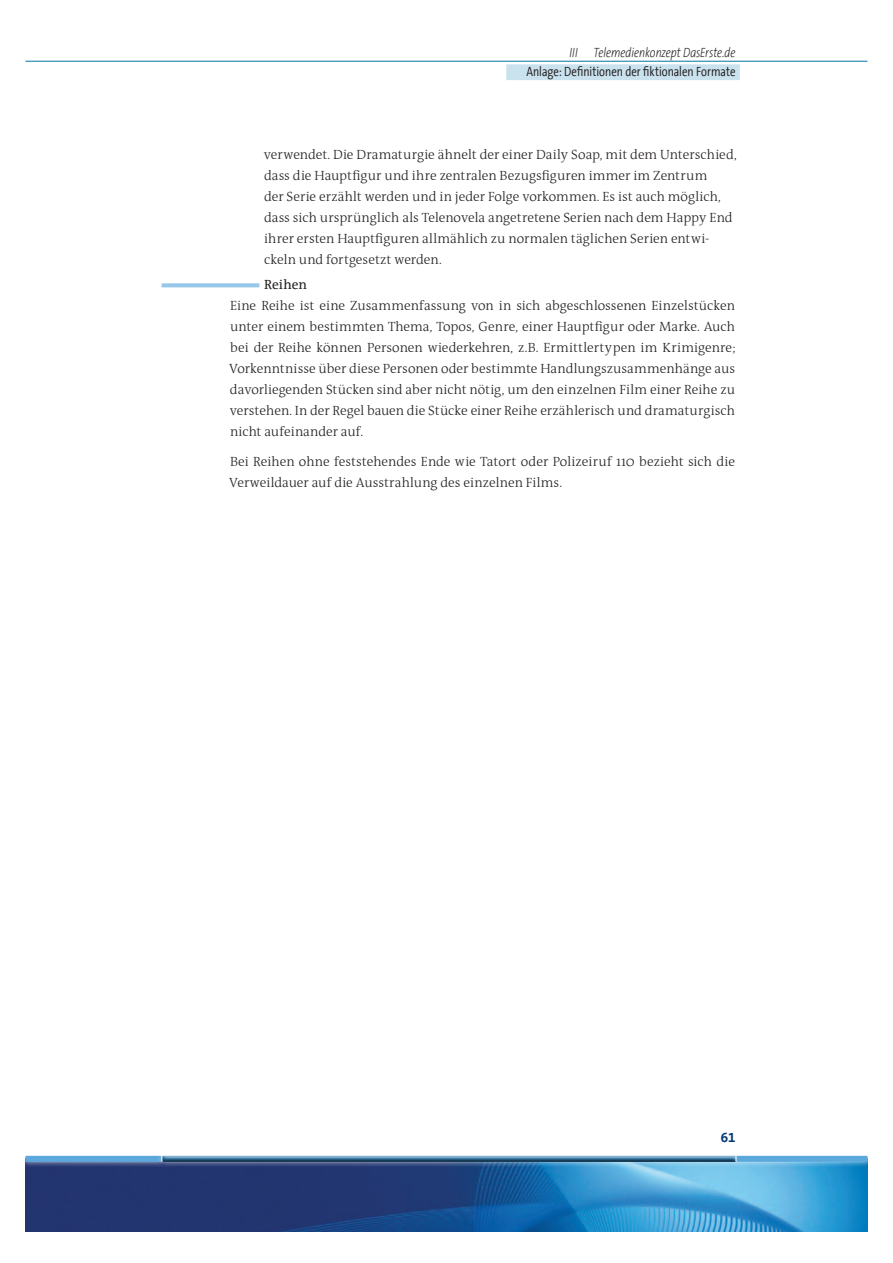
<style>
.page{position:relative;width:893px;height:1263px;background:#fff}
.page>*{position:absolute;margin:0;border:0;box-sizing:border-box;transform-origin:0 0}
.t1{font:300 13.5px/21px "The Antiqua B3";color:#231f20}
.t2{font:300 13.5px "The Sans Cd LF4";letter-spacing:.005em;color:#231f20}
.t3{font:italic 200 13.5px "The Sans Cd OF2 i";letter-spacing:-.005em;color:#231f20}
.t4{font:13.5px "The Antiqua B5";letter-spacing:.005em;color:#231f20}
.t5{font:13.5px "The Sans 7 Bold Expert";color:#013874}
</style>
<div class="page">
<img style="left:26px;top:1167px;width:841px;height:64px">
<div style="left:20px;top:1150px;width:147px;height:17px;background:#fff;opacity:.8"></div>
<div style="left:26px;top:1156px;width:136px;height:6px;background:#5ba8dc"></div>
<div style="left:157px;top:1150px;width:584px;height:17px;background:#fff;opacity:.8"></div>
<div style="left:730px;top:1150px;width:143px;height:17px;background:#fff;opacity:.8"></div>
<div style="left:736px;top:1156px;width:131px;height:6px;background:#5ba8dc"></div>
<hr style="left:26px;top:61px;width:841px;height:1px;background:#0076a3">
<div style="left:506px;top:64px;width:234px;height:16px;background:#c9e2ee"></div>
<svg style="left:162px;top:283px;width:97px;height:4px"></svg>
<div style="left:162px;top:1155px;width:576px;height:9px;background:#231f20;opacity:.8"></div>
<p class="t3" style="left:569px;top:46px;width:168px">III Telemedienkonzept DasErste.de</p>
<p class="t2" style="left:526px;top:65px;width:211px">Anlage: Definitionen der fiktionalen Formate</p>
<p class="t1" style="left:264px;top:144px;width:474px">verwendet. Die Dramaturgie ähnelt der einer Daily Soap, mit dem Unterschied, dass die Hauptfigur und ihre zentralen Bezugsfiguren immer im Zentrum<br>der Serie erzählt werden und in jeder Folge vorkommen. Es ist auch möglich, dass sich ursprünglich als Telenovela angetretene Serien nach dem Happy End ihrer ersten Hauptfiguren allmählich zu normalen täglichen Serien entwi&shy;ckeln und fortgesetzt werden.</p>
<p class="t4" style="left:264px;top:278px;width:44px">Reihen</p>
<p class="t1" style="left:229px;top:296px;width:508px;text-align:justify">Eine Reihe ist eine Zusammenfassung von in sich abgeschlossenen Einzelstücken unter einem bestimmten Thema, Topos, Genre, einer Hauptfigur oder Marke. Auch bei der Reihe können Personen wiederkehren, z.B. Ermittlertypen im Krimigenre; Vorkenntnisse über diese Personen oder bestimmte Handlungszusammenhänge aus davorliegenden Stücken sind aber nicht nötig, um den einzelnen Film einer Reihe zu verstehen. In der Regel bauen die Stücke einer Reihe erzählerisch und dramaturgisch nicht aufeinander auf.</p>
<p class="t1" style="left:229px;top:451px;width:507px">Bei Reihen ohne feststehendes Ende wie Tatort oder Polizeiruf 110 bezieht sich die<br>Verweildauer auf die Ausstrahlung des einzelnen Films.</p>
<p class="t5" style="left:721px;top:1126px;width:16px">61</p>
</div>
